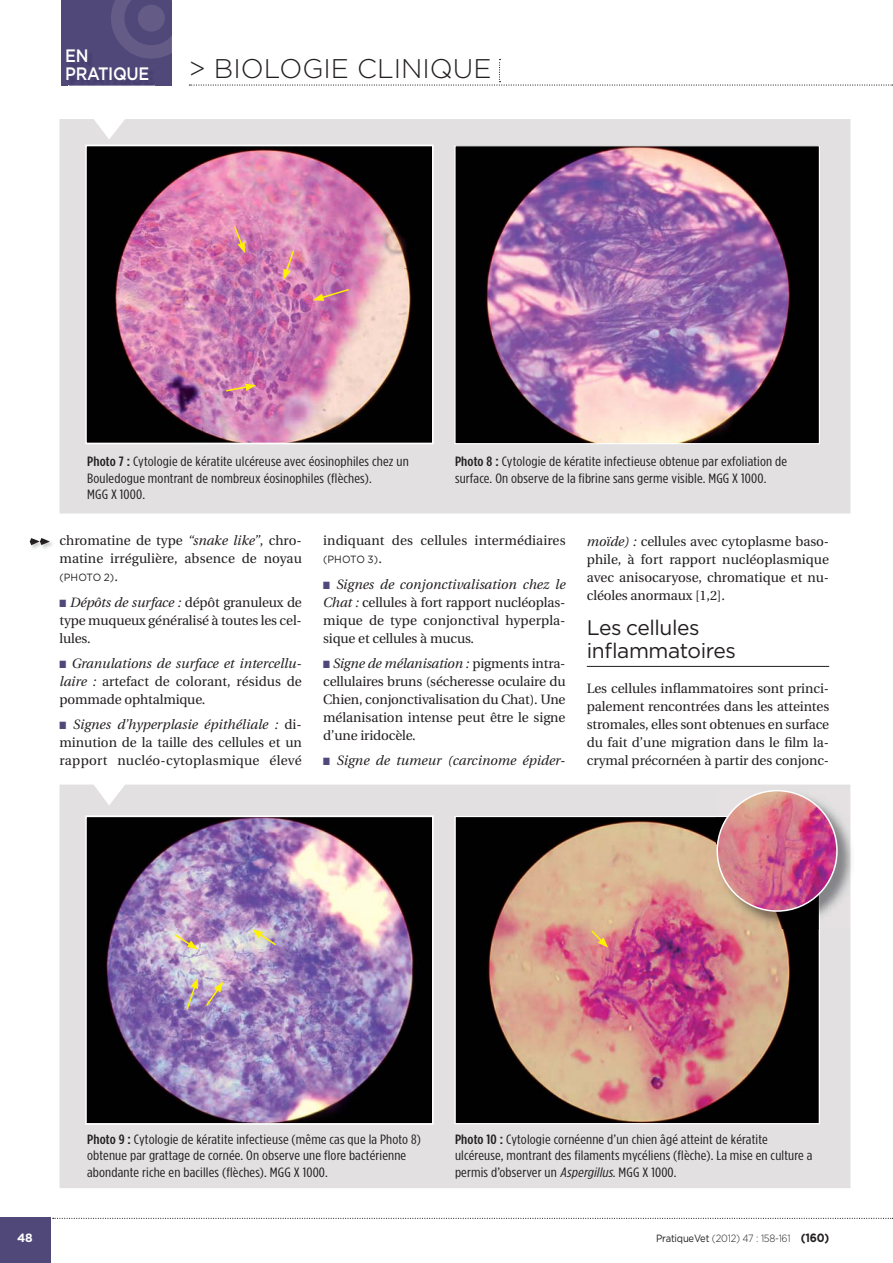
<style>
.page{position:relative;width:893px;height:1263px;background:#fff}
.page>*{position:absolute;margin:0;border:0;box-sizing:border-box;transform-origin:0 0}
.t1{font:300 27px "Gotham";color:#231f20}
.t2{font:21px/22.5px "Gotham";letter-spacing:-.02em;color:#231f20}
.t3{font:500 18px/18px "Gotham";letter-spacing:-.02em;color:#fff;scale:.9 1}
.t4{font:13.5px/18px "Utopia";color:#231f20;text-align:justify}
.t5{font:13.5px/16.5px "Gotham Condensed";letter-spacing:.01em;color:#231f20;scale:1.2 1}
.t6{font:italic 13.5px "Utopia";letter-spacing:.005em;color:#231f20}
.t7{font:700 12px "Gotham";color:#fff}
.t8{font:300 10.5px "Gotham";letter-spacing:-.02em;color:#231f20;scale:.9 1}
.t9{font:10.5px "Gotham";letter-spacing:-.015em;color:#231f20;scale:.96 1}
.s1{font-weight:500}
.s2{font-style:italic}
.s3{font-family:"Utopia";font-size:13.5px}
.s4{color:#4f4878}
.s5{font-weight:400}
.s6{font-weight:700;font-size:12px}
</style>
<div class="page">
<div style="left:0;top:1218px;width:51px;height:45px;background:#4f4878"></div>
<svg style="left:53px;top:1218px;width:840px;height:1px"></svg>
<div style="left:61px;top:0;width:110px;height:86px;background:#4f4878"></div>
<img style="left:69px;top:56px;width:42px;height:30px">
<svg style="left:29px;top:538px;width:24px;height:10px"></svg>
<div style="left:60px;top:119px;width:790px;height:394px;background:#e2e0e1"></div>
<div style="left:60px;top:784px;width:790px;height:404px;background:#e2e0e1"></div>
<hr style="left:587px;top:666px;width:242px;height:1px;background:#231f20">
<img style="left:88px;top:148px;width:343px;height:293px">
<div style="left:85px;top:145px;width:349px;height:299px;border:2px solid #fff"></div>
<img style="left:88px;top:818px;width:343px;height:304px">
<div style="left:85px;top:815px;width:349px;height:310px;border:2px solid #fff"></div>
<img style="left:456px;top:147px;width:362px;height:295px">
<div style="left:454px;top:145px;width:366px;height:299px;border:1px solid #fff"></div>
<svg style="left:454px;top:816px;width:366px;height:308px;background:#8f6260"></svg>
<svg style="left:233px;top:225px;width:12px;height:28px"></svg>
<svg style="left:283px;top:249px;width:12px;height:31px"></svg>
<svg style="left:313px;top:288px;width:38px;height:13px"></svg>
<svg style="left:224px;top:383px;width:32px;height:10px"></svg>
<svg style="left:173px;top:933px;width:25px;height:16px"></svg>
<svg style="left:252px;top:929px;width:26px;height:18px"></svg>
<svg style="left:185px;top:978px;width:13px;height:33px"></svg>
<svg style="left:205px;top:982px;width:18px;height:25px"></svg>
<svg style="left:590px;top:929px;width:18px;height:19px"></svg>
<img style="left:717px;top:790px;width:135px;height:138px">
<img style="left:717px;top:816px;width:103px;height:112px">
<img style="left:717px;top:791px;width:120px;height:120px;border-radius:50%">
<div style="left:716px;top:790px;width:122px;height:122px;border:2px solid #fff;border-radius:50%"></div>
<svg style="left:111px;top:0;width:782px;height:86px"></svg>
<h3 class="t3" style="left:65px;top:48px;width:95px">EN<br>PRATIQUE</h3>
<h1 class="t1" style="left:189px;top:58px;width:304px">&gt; BIOLOGIE CLINIQUE</h1>
<p class="t5" style="left:87px;top:454px;width:270px"><span class="s1">Photo 7 :</span> Cytologie de kératite ulcéreuse avec éosinophiles chez un<br>Bouledogue montrant de nombreux éosinophiles (flèches).<br>MGG X 1000.</p>
<p class="t5" style="left:455px;top:454px;width:278px"><span class="s1">Photo 8 :</span> Cytologie de kératite infectieuse obtenue par exfoliation de surface. On observe de la fibrine sans germe visible. MGG X 1000.</p>
<p class="t4" style="left:60px;top:533px;width:244px">chromatine de type <span class="s2">“snake like”</span>, chro&shy;matine irrégulière, absence de noyau</p>
<p class="t9" style="left:60px;top:573px;width:63px">(PHOTO 2)<span class="s3">.</span></p>
<p class="t4" style="left:60px;top:594px;width:244px"><span class="s4">■</span> <span class="s2">Dépôts de surface :</span> dépôt granuleux de type muqueux généralisé à toutes les cel&shy;lules.</p>
<p class="t4" style="left:60px;top:656px;width:244px"><span class="s4">■</span> <span class="s2">Granulations de surface et intercellu&shy;laire :</span> artefact de colorant, résidus de pommade ophtalmique.</p>
<p class="t4" style="left:60px;top:717px;width:244px"><span class="s4">■</span> <span class="s2">Signes d’hyperplasie épithéliale :</span> di&shy;minution de la taille des cellules et un rapport nucléo-cytoplasmique élevé</p>
<p class="t4" style="left:323px;top:533px;width:244px">indiquant des cellules intermédiaires</p>
<p class="t9" style="left:323px;top:555px;width:63px">(PHOTO 3)<span class="s3">.</span></p>
<p class="t4" style="left:323px;top:576px;width:244px"><span class="s4">■</span> <span class="s2">Signes de conjonctivalisation chez le Chat :</span> cellules à fort rapport nucléoplas&shy;mique de type conjonctival hyperpla&shy;sique et cellules à mucus.</p>
<p class="t4" style="left:323px;top:656px;width:244px"><span class="s4">■</span> <span class="s2">Signe de mélanisation :</span> pigments intra&shy;cellulaires bruns (sécheresse oculaire du Chien, conjonctivalisation du Chat). Une mélanisation intense peut être le signe d’une iridocèle.</p>
<p class="t6" style="left:323px;top:755px;width:244px"><span class="s4">■</span> Signe de tumeur (carcinome épider-</p>
<p class="t4" style="left:587px;top:533px;width:244px"><span class="s2">moïde) :</span> cellules avec cytoplasme baso&shy;phile, à fort rapport nucléoplasmique avec anisocaryose, chromatique et nu&shy;cléoles anormaux [1,2].</p>
<h2 class="t2" style="left:587px;top:618px;width:151px">Les cellules inflammatoires</h2>
<p class="t4" style="left:587px;top:680px;width:244px">Les cellules inflammatoires sont princi&shy;palement rencontrées dans les atteintes stromales, elles sont obtenues en surface du fait d’une migration dans le film la&shy;crymal précornéen à partir des conjonc-</p>
<p class="t7" style="left:17px;top:1233px;width:17px">48</p>
<p class="t5" style="left:87px;top:1131px;width:280px"><span class="s1">Photo 9 :</span> Cytologie de kératite infectieuse (même cas que la Photo 8) obtenue par grattage de cornée. On observe une flore bactérienne abondante riche en bacilles (flèches). MGG X 1000.</p>
<p class="t5" style="left:455px;top:1131px;width:299px"><span class="s1">Photo 10 :</span> Cytologie cornéenne d’un chien âgé atteint de kératite ulcéreuse, montrant des filaments mycéliens (flèche). La mise en culture a permis d’observer un <span class="s2">Aspergillus</span>. MGG X 1000.</p>
<p class="t8" style="left:656px;top:1234px;width:194px"><span class="s5">PratiqueVet</span> (2012) 47 : 158-161 <span class="s6">(160)</span></p>
</div>
